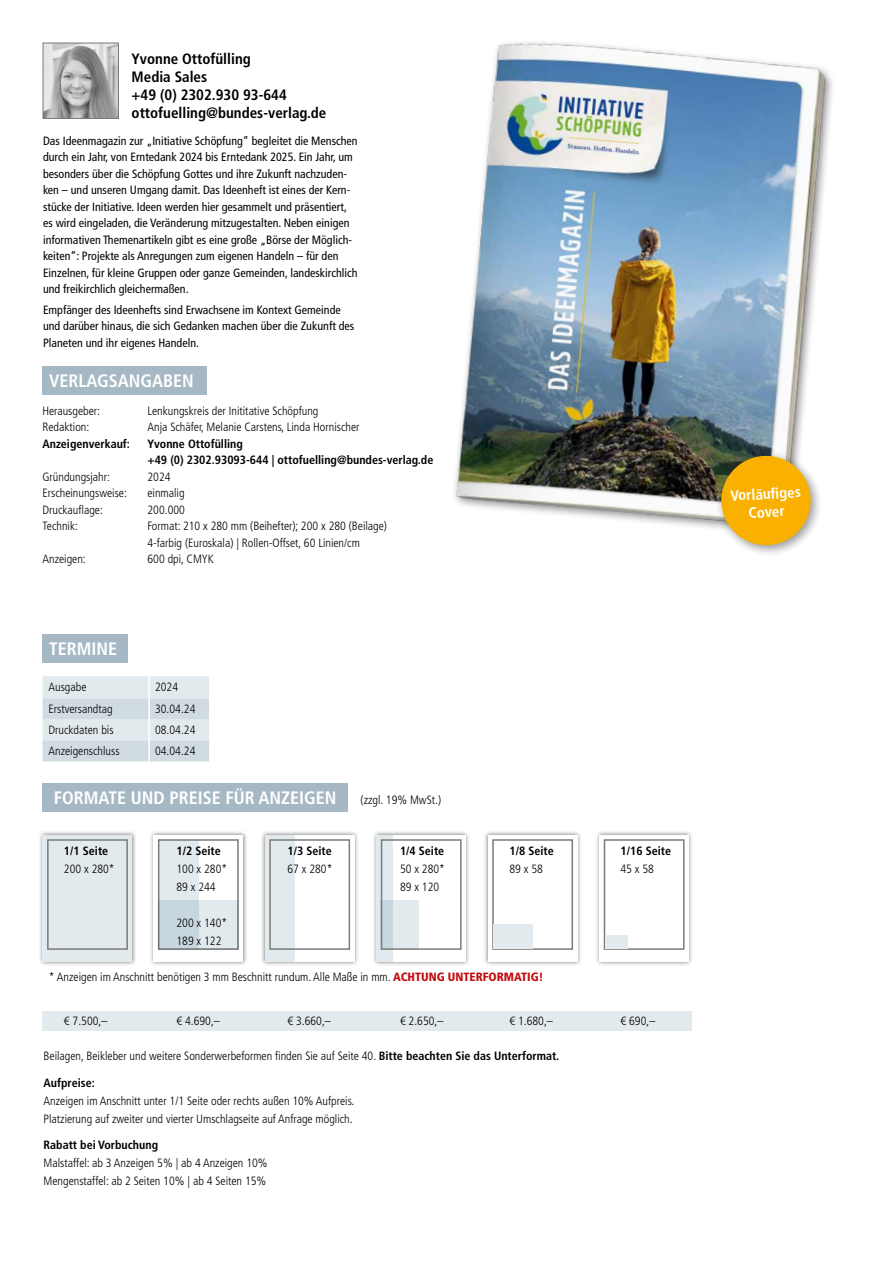
<style>
.page{position:relative;width:893px;height:1263px;background:#fff}
.page>*{position:absolute;margin:0;border:0;box-sizing:border-box;transform-origin:0 0}
.t1{font:700 condensed 18px "Frutiger LT Std";color:#fff}
.t2{font:700 condensed 15px/18px "Frutiger LT Std";color:#000}
.t3{font:700 condensed 15px/18px "Frutiger LT Std";color:#fff;text-align:center}
.t4{font:300 condensed 12px/18px "Frutiger LT Std";color:#000}
.t5{font:condensed 12px/16.5px "Frutiger LT Std";color:#000}
.t6{font:700 condensed 12px/16.5px "Frutiger LT Std";color:#000}
.s1{font-weight:900;color:#c40c0e}
.s2{font-weight:700}
</style>
<div class="page">
<img style="left:45px;top:45px;width:72px;height:72px">
<div style="left:43px;top:43px;width:76px;height:76px;border:1px solid #7a7b7a"></div>
<img style="left:454px;top:42px;width:379px;height:486px">
<div style="left:43px;top:634px;width:85px;height:29px;background:#a5b8c4"></div>
<svg style="left:43px;top:676px;width:166px;height:85px;background:#d9e3e8"></svg>
<hr style="left:148px;top:676px;width:2px;height:22px;background:#fff">
<hr style="left:148px;top:698px;width:2px;height:21px;background:#fff">
<hr style="left:148px;top:719px;width:2px;height:21px;background:#fff">
<hr style="left:148px;top:740px;width:2px;height:21px;background:#fff">
<div style="left:43px;top:366px;width:164px;height:29px;background:#a5b8c4"></div>
<div style="left:43px;top:783px;width:305px;height:29px;background:#a5b8c4"></div>
<div style="left:43px;top:1012px;width:649px;height:19px;background:#e2eaee"></div>
<div style="left:595px;top:830px;width:99px;height:136px;background:#000;opacity:.5"></div>
<div style="left:599px;top:835px;width:90px;height:126px;background:#fff"></div>
<div style="left:604px;top:839px;width:80px;height:111px;border:2px solid #7a7b7a"></div>
<div style="left:38px;top:830px;width:99px;height:136px;background:#000;opacity:.5"></div>
<div style="left:43px;top:835px;width:89px;height:126px;background:#e2eaee"></div>
<div style="left:47px;top:839px;width:81px;height:111px;border:2px solid #7a7b7a"></div>
<div style="left:149px;top:830px;width:99px;height:136px;background:#000;opacity:.5"></div>
<div style="left:154px;top:835px;width:89px;height:126px;background:#fff"></div>
<div style="left:158px;top:839px;width:40px;height:111px;background:#e2eaee"></div>
<div style="left:158px;top:839px;width:81px;height:111px;border:2px solid #7a7b7a"></div>
<svg style="left:158px;top:900px;width:81px;height:50px;background:#cdd8de"></svg>
<div style="left:260px;top:830px;width:99px;height:136px;background:#000;opacity:.5"></div>
<div style="left:265px;top:835px;width:89px;height:126px;background:#fff"></div>
<div style="left:265px;top:835px;width:30px;height:126px;background:#e2eaee"></div>
<div style="left:269px;top:839px;width:81px;height:111px;border:2px solid #7a7b7a"></div>
<div style="left:372px;top:830px;width:99px;height:136px;background:#000;opacity:.5"></div>
<div style="left:377px;top:835px;width:89px;height:126px;background:#fff"></div>
<div style="left:483px;top:830px;width:99px;height:136px;background:#000;opacity:.5"></div>
<div style="left:488px;top:835px;width:89px;height:126px;background:#fff"></div>
<div style="left:605px;top:935px;width:23px;height:13px;background:#e2eaee"></div>
<div style="left:492px;top:839px;width:81px;height:111px;border:2px solid #7a7b7a"></div>
<div style="left:377px;top:835px;width:16px;height:126px;background:#e2eaee"></div>
<div style="left:494px;top:924px;width:39px;height:24px;background:#e2eaee"></div>
<svg style="left:384px;top:900px;width:35px;height:47px;background:#dbe4e9"></svg>
<div style="left:381px;top:839px;width:81px;height:111px;border:2px solid #7a7b7a"></div>
<div style="left:715px;top:450px;width:108px;height:107px;background:#000;opacity:.4"></div>
<svg style="left:720px;top:455px;width:92px;height:91px;background:#e7b12b"></svg>
<p class="t2" style="left:132px;top:50px;width:196px">Yvonne Ottofülling<br>Media Sales<br>+49 (0) 2302.930 93-644 ottofuelling@bundes-verlag.de</p>
<p class="t5" style="left:43px;top:132px;width:316px">Das Ideenmagazin zur „Initiative Schöpfung“ begleitet die Menschen durch ein Jahr, von Erntedank 2024 bis Erntedank 2025. Ein Jahr, um besonders über die Schöpfung Gottes und ihre Zukunft nachzuden&shy;ken – und unseren Umgang damit. Das Ideenheft ist eines der Kern&shy;stücke der Initiative. Ideen werden hier gesammelt und präsentiert, es wird eingeladen, die Veränderung mitzugestalten. Neben einigen informativen Themenartikeln gibt es eine große „Börse der Möglich&shy;keiten“: Projekte als Anregungen zum eigenen Handeln – für den Einzelnen, für kleine Gruppen oder ganze Gemeinden, landeskirchlich und freikirchlich gleichermaßen.</p>
<p class="t5" style="left:43px;top:302px;width:313px">Empfänger des Ideenhefts sind Erwachsene im Kontext Gemeinde und darüber hinaus, die sich Gedanken machen über die Zukunft des<br>Planeten und ihr eigenes Handeln.</p>
<h1 class="t1" style="left:49px;top:370px;width:146px">VERLAGSANGABEN</h1>
<p class="t4" style="left:43px;top:402px;width:59px">Herausgeber:</p>
<p class="t4" style="left:148px;top:402px;width:172px">Lenkungskreis der Inititative Schöpfung</p>
<p class="t4" style="left:43px;top:418px;width:48px">Redaktion:</p>
<p class="t4" style="left:148px;top:418px;width:213px">Anja Schäfer, Melanie Carstens, Linda Hornischer</p>
<p class="t6" style="left:43px;top:435px;width:89px">Anzeigenverkauf:</p>
<p class="t6" style="left:148px;top:435px;width:287px">Yvonne Ottofülling<br>+49 (0) 2302.93093-644 | ottofuelling@bundes-verlag.de</p>
<p class="t4" style="left:43px;top:468px;width:69px">Gründungsjahr:</p>
<p class="t4" style="left:148px;top:468px;width:25px">2024</p>
<p class="t4" style="left:43px;top:484px;width:86px">Erscheinungsweise:</p>
<p class="t4" style="left:148px;top:484px;width:39px">einmalig</p>
<p class="t4" style="left:43px;top:501px;width:62px">Druckauflage:</p>
<p class="t4" style="left:148px;top:501px;width:39px">200.000</p>
<p class="t4" style="left:43px;top:517px;width:37px">Technik:</p>
<p class="t4" style="left:148px;top:518px;width:241px;line-height:16.5px">Format: 210 x 280 mm (Beihefter); 200 x 280 (Beilage)<br>4-farbig (Euroskala) | Rollen-Offset, 60 Linien/cm</p>
<p class="t4" style="left:43px;top:550px;width:45px">Anzeigen:</p>
<p class="t4" style="left:148px;top:550px;width:68px">600 dpi, CMYK</p>
<h1 class="t1" style="left:49px;top:638px;width:70px">TERMINE</h1>
<p class="t4" style="left:49px;top:678px;width:40px">Ausgabe</p>
<p class="t4" style="left:155px;top:678px;width:25px">2024</p>
<p class="t4" style="left:49px;top:700px;width:66px">Erstversandtag</p>
<p class="t4" style="left:155px;top:700px;width:42px">30.04.24</p>
<p class="t4" style="left:49px;top:721px;width:67px">Druckdaten bis</p>
<p class="t4" style="left:155px;top:721px;width:42px">08.04.24</p>
<p class="t4" style="left:49px;top:742px;width:73px">Anzeigenschluss</p>
<p class="t4" style="left:155px;top:742px;width:42px">04.04.24</p>
<h1 class="t1" style="left:54px;top:787px;width:284px">FORMATE UND PREISE FÜR ANZEIGEN</h1>
<p class="t4" style="left:361px;top:791px;width:82px">(zzgl. 19% MwSt.)</p>
<p class="t6" style="left:64px;top:842px;width:46px">1/1 Seite</p>
<p class="t6" style="left:176px;top:842px;width:46px">1/2 Seite</p>
<p class="t6" style="left:287px;top:842px;width:46px">1/3 Seite</p>
<p class="t6" style="left:400px;top:842px;width:46px">1/4 Seite</p>
<p class="t6" style="left:509px;top:842px;width:46px">1/8 Seite</p>
<p class="t6" style="left:620px;top:842px;width:52px">1/16 Seite</p>
<p class="t4" style="left:64px;top:859px;width:52px">200 x 280*</p>
<p class="t4" style="left:176px;top:859px;width:52px">100 x 280*</p>
<p class="t4" style="left:287px;top:859px;width:46px">67 x 280*</p>
<p class="t4" style="left:400px;top:859px;width:46px">50 x 280*</p>
<p class="t4" style="left:509px;top:859px;width:35px">89 x 58</p>
<p class="t4" style="left:620px;top:859px;width:35px">45 x 58</p>
<p class="t4" style="left:176px;top:877px;width:41px">89 x 244</p>
<p class="t4" style="left:400px;top:877px;width:41px">89 x 120</p>
<p class="t4" style="left:176px;top:913px;width:52px">200 x 140*<br>189 x 122</p>
<p class="t4" style="left:49px;top:967px;width:496px">* Anzeigen im Anschnitt benötigen 3 mm Beschnitt rundum. Alle Maße in mm. <span class="s1">ACHTUNG UNTERFORMATIG!</span></p>
<p class="t4" style="left:64px;top:1012px;width:45px">€ 7.500,–</p>
<p class="t4" style="left:176px;top:1012px;width:45px">€ 4.690,–</p>
<p class="t4" style="left:287px;top:1012px;width:45px">€ 3.660,–</p>
<p class="t4" style="left:400px;top:1012px;width:45px">€ 2.650,–</p>
<p class="t4" style="left:509px;top:1012px;width:45px">€ 1.680,–</p>
<p class="t4" style="left:620px;top:1012px;width:36px">€ 690,–</p>
<p class="t4" style="left:44px;top:1047px;width:517px">Beilagen, Beikleber und weitere Sonderwerbeformen finden Sie auf Seite 40. <span class="s2">Bitte beachten Sie das Unterformat.</span></p>
<p class="t6" style="left:44px;top:1074px;width:53px">Aufpreise:</p>
<p class="t4" style="left:44px;top:1091px;width:312px">Anzeigen im Anschnitt unter 1/1 Seite oder rechts außen 10% Aufpreis.<br>Platzierung auf zweiter und vierter Umschlagseite auf Anfrage möglich.</p>
<p class="t6" style="left:44px;top:1137px;width:116px">Rabatt bei Vorbuchung</p>
<p class="t4" style="left:44px;top:1154px;width:226px">Malstaffel: ab 3 Anzeigen 5% | ab 4 Anzeigen 10%<br>Mengenstaffel: ab 2 Seiten 10% | ab 4 Seiten 15%</p>
<p class="t3" style="left:730px;top:487px;width:72px;rotate:-3deg">Vorläufi ges<br>Cover</p>
</div>
